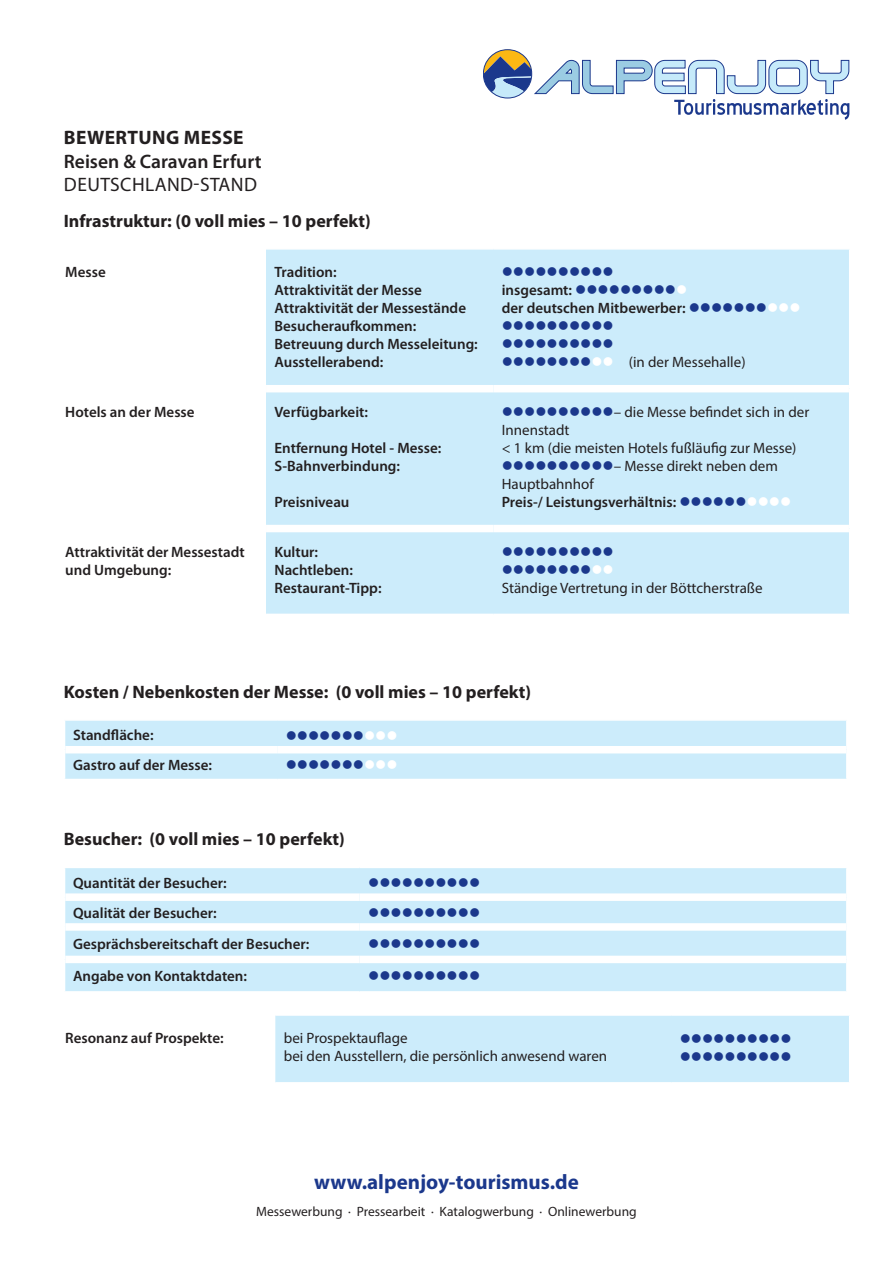
<style>
.page{position:relative;width:893px;height:1263px;background:#fff}
.page>*{position:absolute;margin:0;border:0;box-sizing:border-box;transform-origin:0 0}
.t1{font:700 21px "Myriad Pro";color:#1b388c}
.t2{font:600 19.5px "Myriad Pro";color:#231f20}
.t3{font:19.5px "Myriad Pro";letter-spacing:.02em;color:#231f20}
.t4{font:700 19.5px "Myriad Pro";letter-spacing:.02em;color:#231f20}
.t5{font:700 18px "Myriad Pro";color:#231f20}
.t6{font:600 15px/18px "Myriad Pro";color:#231f20}
.t7{font:15px/18px "Myriad Pro";color:#231f20}
.t8{font:15px "Wingdings";color:#1b388c}
.t9{font:13.5px "Myriad Pro";color:#231f20}
.s1{color:#1b388c}
.s2{color:#fff}
.s3{font-weight:600}
</style>
<div class="page">
<svg style="left:483px;top:49px;width:367px;height:71px"></svg>
<div style="left:266px;top:250px;width:583px;height:364px;background:#ccecfb"></div>
<div style="left:266px;top:385px;width:227px;height:7px;background:#fff"></div>
<div style="left:493px;top:385px;width:356px;height:7px;background:#fff"></div>
<div style="left:266px;top:525px;width:227px;height:7px;background:#fff"></div>
<div style="left:493px;top:525px;width:356px;height:7px;background:#fff"></div>
<div style="left:65px;top:721px;width:781px;height:58px;background:#ccecfb"></div>
<div style="left:65px;top:746px;width:212px;height:7px;background:#fff"></div>
<div style="left:277px;top:746px;width:569px;height:7px;background:#fff"></div>
<div style="left:65px;top:868px;width:781px;height:123px;background:#ccecfb"></div>
<div style="left:65px;top:893px;width:295px;height:8px;background:#fff"></div>
<div style="left:360px;top:893px;width:486px;height:8px;background:#fff"></div>
<div style="left:65px;top:923px;width:295px;height:8px;background:#fff"></div>
<div style="left:360px;top:923px;width:486px;height:8px;background:#fff"></div>
<div style="left:65px;top:956px;width:295px;height:7px;background:#fff"></div>
<div style="left:360px;top:956px;width:486px;height:7px;background:#fff"></div>
<div style="left:275px;top:1016px;width:574px;height:66px;background:#ccecfb"></div>
<h2 class="t4" style="left:64px;top:125px;width:181px">BEWERTUNG MESSE</h2>
<h2 class="t2" style="left:64px;top:149px;width:199px">Reisen &amp; Caravan Erfurt</h2>
<h2 class="t3" style="left:64px;top:173px;width:195px">DEUTSCHLAND-STAND</h2>
<p class="t5" style="left:64px;top:209px;width:308px">Infrastruktur: (0 voll mies – 10 perfekt)</p>
<p class="t6" style="left:65px;top:263px;width:42px">Messe</p>
<p class="t6" style="left:274px;top:263px;width:205px">Tradition:<br>Attraktivität der Messe<br>Attraktivität der Messestände<br>Besucheraufkommen:<br>Betreuung durch Messeleitung:<br>Ausstellerabend:</p>
<p class="t8" style="left:502px;top:264px;width:114px">●●●●●●●●●●</p>
<p class="t6" style="left:502px;top:281px;width:300px">insgesamt: <span class="s1">●●●●●●●●●</span><span class="s2">●<br></span>der deutschen Mitbewerber: <span class="s1">●●●●●●●</span><span class="s2">●●●</span></p>
<p class="t8" style="left:502px;top:318px;width:114px">●●●●●●●●●●</p>
<p class="t8" style="left:502px;top:336px;width:114px">●●●●●●●●●●</p>
<p class="t7" style="left:502px;top:353px;width:245px"><span class="s1">●●●●●●●●</span><span class="s2">●●</span> (in der Messehalle)</p>
<p class="t6" style="left:65px;top:402px;width:131px">Hotels an der Messe</p>
<p class="t6" style="left:274px;top:402px;width:95px">Verfügbarkeit:</p>
<p class="t6" style="left:274px;top:438px;width:168px">Entfernung Hotel - Messe:<br>S-Bahnverbindung:</p>
<p class="t6" style="left:274px;top:492px;width:76px">Preisniveau</p>
<p class="t7" style="left:502px;top:403px;width:309px"><span class="s1">●●●●●●●●●●</span>– die Messe befindet sich in der<br>Innenstadt<br>&lt; 1 km (die meisten Hotels fußläufig zur Messe)</p>
<p class="t7" style="left:502px;top:457px;width:291px"><span class="s1">●●●●●●●●●●</span>– Messe direkt neben dem<br>Hauptbahnhof<br><span class="s3">Preis-/ Leistungsverhältnis:</span> <span class="s1">●●●●●●</span><span class="s2">●●●●</span></p>
<p class="t6" style="left:65px;top:542px;width:181px">Attraktivität der Messestadt und Umgebung:</p>
<p class="t6" style="left:274px;top:542px;width:109px">Kultur:<br>Nachtleben:<br>Restaurant-Tipp:</p>
<p class="t8" style="left:502px;top:544px;width:114px">●●●●●●●●●●</p>
<p class="t8" style="left:502px;top:562px;width:114px">●●●●●●●●<span class="s2">●●</span></p>
<p class="t7" style="left:502px;top:579px;width:262px">Ständige Vertretung in der Böttcherstraße</p>
<p class="t5" style="left:64px;top:680px;width:469px">Kosten / Nebenkosten der Messe: (0 voll mies – 10 perfekt)</p>
<p class="t6" style="left:73px;top:726px;width:82px">Standfläche:</p>
<p class="t8" style="left:286px;top:727px;width:114px">●●●●●●●<span class="s2">●●●</span></p>
<p class="t6" style="left:73px;top:756px;width:140px">Gastro auf der Messe:</p>
<p class="t8" style="left:286px;top:757px;width:114px">●●●●●●●<span class="s2">●●●</span></p>
<p class="t5" style="left:64px;top:827px;width:282px">Besucher: (0 voll mies – 10 perfekt)</p>
<p class="t6" style="left:73px;top:873px;width:155px">Quantität der Besucher:</p>
<p class="t8" style="left:368px;top:874px;width:114px">●●●●●●●●●●</p>
<p class="t6" style="left:73px;top:903px;width:145px">Qualität der Besucher:</p>
<p class="t8" style="left:368px;top:904px;width:114px">●●●●●●●●●●</p>
<p class="t6" style="left:73px;top:934px;width:238px">Gesprächsbereitschaft der Besucher:</p>
<p class="t8" style="left:368px;top:935px;width:114px">●●●●●●●●●●</p>
<p class="t6" style="left:73px;top:967px;width:175px">Angabe von Kontaktdaten:</p>
<p class="t8" style="left:368px;top:968px;width:114px">●●●●●●●●●●</p>
<p class="t6" style="left:65px;top:1029px;width:160px">Resonanz auf Prospekte:</p>
<p class="t7" style="left:284px;top:1029px;width:325px">bei Prospektauflage<br>bei den Ausstellern, die persönlich anwesend waren</p>
<p class="t8" style="left:680px;top:1030px;width:114px">●●●●●●●●●●</p>
<p class="t8" style="left:680px;top:1048px;width:114px">●●●●●●●●●●</p>
<h1 class="t1" style="left:314px;top:1169px;width:266px">www.alpenjoy-tourismus.de</h1>
<p class="t9" style="left:256px;top:1203px;width:382px">Messewerbung · Pressearbeit · Katalogwerbung · Onlinewerbung</p>
</div>
